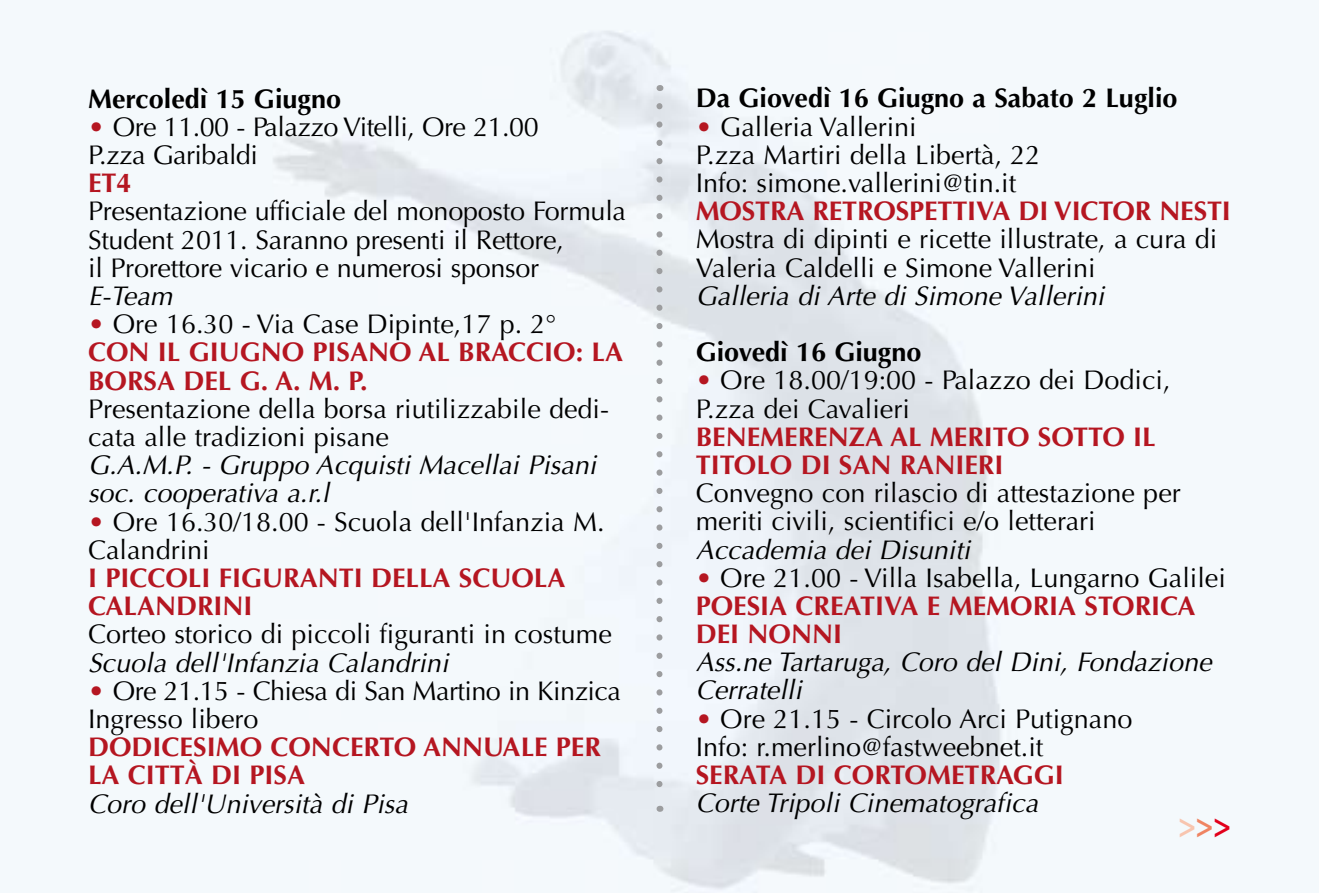
<style>
.page{position:relative;width:1319px;height:893px;background:#fff}
.page>*{position:absolute;margin:0;border:0;box-sizing:border-box;transform-origin:0 0}
.t1{font:700 36px "Optima";color:#f8c5af;scale:.8 1}
.t2{font:27px/28.2px "Optima";color:#000}
.t3{font:700 27px/28.2px "Optima";color:#b51621}
.t4{font:italic 27px/28.2px "Optima";color:#000}
.t5{font:27px/28.2px "Optima";letter-spacing:-.02em;color:#000}
.t6{font:700 27px "Optima";color:#000}
.s1{font-weight:700;color:#b51621}
.s2{font-weight:400;color:#000}
.s3{color:#ef8462}
.s4{color:#e2001b}
</style>
<div class="page">
<svg style="left:656px;top:106px;width:6px;height:694px"></svg>
<p class="t6" style="left:88px;top:83px;width:254px">Mercoledì 15 Giugno</p>
<p class="t5" style="left:88px;top:113px;width:452px"><span class="s1">•</span> Ore 11.00 - Palazzo Vitelli, Ore 21.00<br>P.zza Garibaldi</p>
<p class="t3" style="left:88px;top:169px;width:45px">ET4</p>
<p class="t2" style="left:88px;top:198px;width:539px">Presentazione ufficiale del monoposto Formula<br>Student 2011. Saranno presenti il Rettore,<br>il Prorettore vicario e numerosi sponsor</p>
<p class="t4" style="left:88px;top:282px;width:86px">E-Team</p>
<p class="t3" style="left:88px;top:310px;width:536px">• <span class="s2">Ore 16.30 - Via Case Dipinte,17 p. 2°<br></span>CON IL GIUGNO PISANO AL BRACCIO: LA<br>BORSA DEL G. A. M. P.</p>
<p class="t2" style="left:88px;top:395px;width:522px">Presentazione della borsa riutilizzabile dedi&shy;cata alle tradizioni pisane</p>
<p class="t4" style="left:88px;top:451px;width:510px">G.A.M.P. - Gruppo Acquisti Macellai Pisani soc. cooperativa a.r.l</p>
<p class="t2" style="left:88px;top:508px;width:518px"><span class="s1">•</span> Ore 16.30/18.00 - Scuola dell'Infanzia M.<br>Calandrini</p>
<p class="t3" style="left:88px;top:564px;width:479px">I PICCOLI FIGURANTI DELLA SCUOLA<br>CALANDRINI</p>
<p class="t2" style="left:88px;top:620px;width:525px">Corteo storico di piccoli figuranti in costume</p>
<p class="t4" style="left:88px;top:649px;width:362px">Scuola dell'Infanzia Calandrini</p>
<p class="t5" style="left:88px;top:677px;width:534px"><span class="s1">•</span> Ore 21.15 - Chiesa di San Martino in Kinzica<br>Ingresso libero</p>
<p class="t3" style="left:88px;top:733px;width:514px">DODICESIMO CONCERTO ANNUALE PER<br>LA CITTà DI PISA</p>
<p class="t4" style="left:88px;top:790px;width:321px">Coro dell'Università di Pisa</p>
<p class="t6" style="left:695px;top:83px;width:483px">Da Giovedì 16 Giugno a Sabato 2 Luglio</p>
<p class="t2" style="left:695px;top:113px;width:346px"><span class="s1">•</span> Galleria Vallerini<br>P.zza Martiri della Libertà, 22<br>Info: simone.vallerini@tin.it</p>
<p class="t3" style="left:695px;top:197px;width:536px">MOSTRA RETROSPETTIVA DI VICTOR NESTI</p>
<p class="t2" style="left:695px;top:226px;width:523px">Mostra di dipinti e ricette illustrate, a cura di<br>Valeria Caldelli e Simone Vallerini</p>
<p class="t4" style="left:695px;top:282px;width:410px">Galleria di Arte di Simone Vallerini</p>
<p class="t6" style="left:695px;top:336px;width:227px">Giovedì 16 Giugno</p>
<p class="t2" style="left:695px;top:366px;width:476px"><span class="s1">•</span> Ore 18.00/19:00 - Palazzo dei Dodici,<br>P.zza dei Cavalieri</p>
<p class="t3" style="left:695px;top:423px;width:461px">BENEMERENZA AL MERITO SOTTO IL<br>TITOLO DI SAN RANIERI</p>
<p class="t2" style="left:695px;top:479px;width:486px">Convegno con rilascio di attestazione per meriti civili, scientifici e/o letterari</p>
<p class="t4" style="left:695px;top:536px;width:276px">Accademia dei Disuniti</p>
<p class="t3" style="left:695px;top:564px;width:531px">• <span class="s2">Ore 21.00 - Villa Isabella, Lungarno Galilei<br></span>POESIA CREATIVA E MEMORIA STORICA<br>DEI NONNI</p>
<p class="t4" style="left:695px;top:648px;width:517px">Ass.ne Tartaruga, Coro del Dini, Fondazione<br>Cerratelli</p>
<p class="t2" style="left:695px;top:705px;width:438px"><span class="s1">•</span> Ore 21.15 - Circolo Arci Putignano<br>Info: r.merlino@fastweebnet.it</p>
<p class="t3" style="left:695px;top:761px;width:369px">SERATA DI CORTOMETRAGGI</p>
<p class="t4" style="left:695px;top:789px;width:344px">Corte Tripoli Cinematografica</p>
<h1 class="t1" style="left:1178px;top:804px;width:67px">&gt;<span class="s3">&gt;</span><span class="s4">&gt;</span></h1>
</div>
